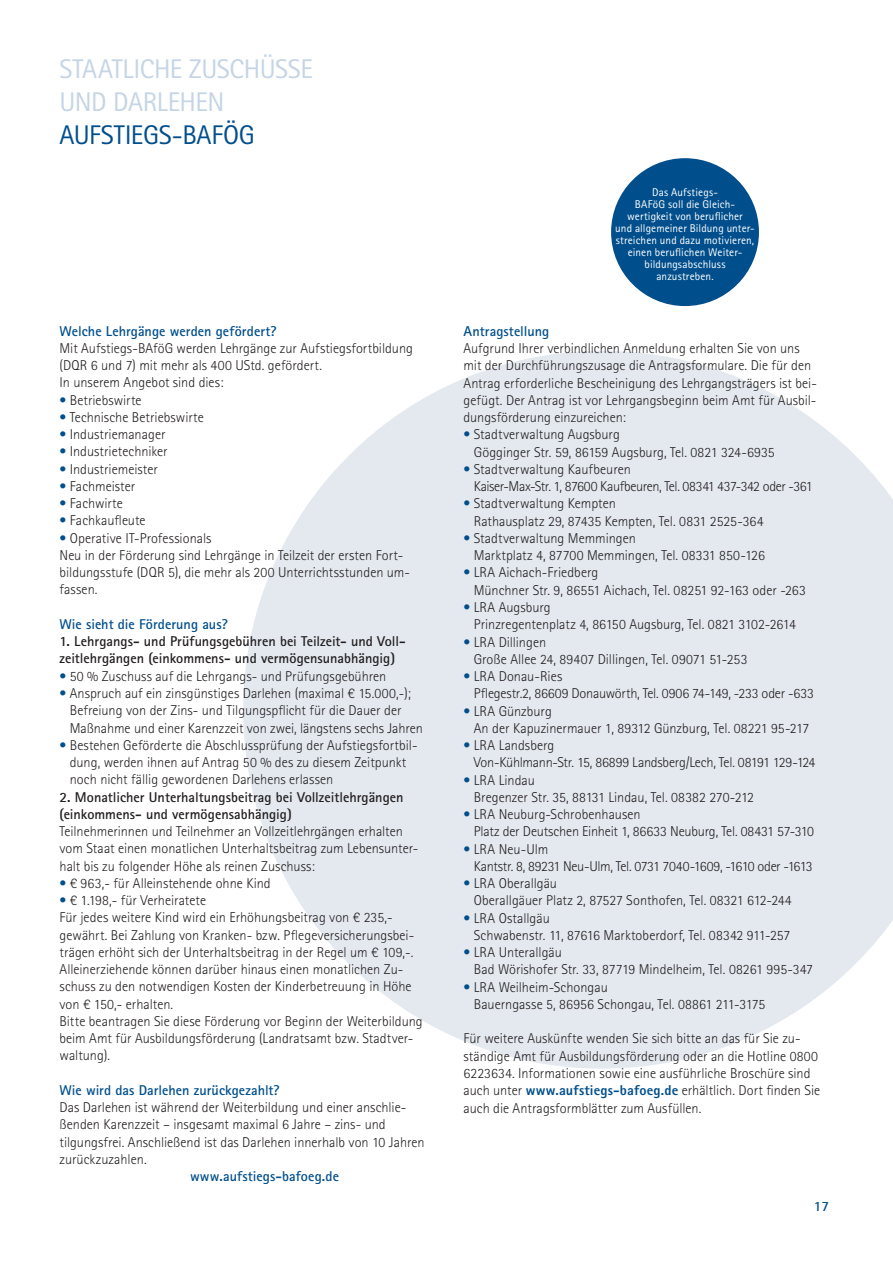
<style>
.page{position:relative;width:893px;height:1263px;background:#fff}
.page>*{position:absolute;margin:0;border:0;box-sizing:border-box;transform-origin:0 0}
.t1{font:27px/33px "Rotis Sans Serif Pro";letter-spacing:-.02em;color:#c5d5e5}
.t2{font:27px "Rotis Sans Serif Pro";letter-spacing:-.01em;color:#004f8c}
.t3{font:300 14.25px/17.2px "Rotis Sans Serif Pro";color:#231f20}
.t4{font:700 14.25px/17.2px "Rotis Sans Serif Pro";color:#231f20}
.t5{font:700 14.25px "Rotis Sans Serif Pro";color:#004f8c}
.t6{font:300 14.25px/17.2px "Rotis Sans Serif Pro";letter-spacing:-.025em;color:#231f20}
.t7{font:11.25px/12px "Rotis Sans Serif Pro";letter-spacing:.01em;color:#fff;text-align:center}
.s1{color:#004f8c}
.s2{font-weight:800;color:#004f8c}
</style>
<div class="page">
<svg style="left:243px;top:351px;width:650px;height:718px;fill:#e4e9f0"></svg>
<div style="left:611px;top:158px;width:148px;height:148px;background:#004f8c;border-radius:50%"></div>
<h1 class="t1" style="left:60px;top:53px;width:255px">STAATLICHE ZUSCHÜSSE<br>UND DARLEHEN</h1>
<h1 class="t2" style="left:60px;top:119px;width:197px">AUFSTIEGS-BAFÖG</h1>
<p class="t5" style="left:60px;top:322px;width:218px">Welche Lehrgänge werden gefördert?</p>
<p class="t3" style="left:60px;top:340px;width:355px">Mit Aufstiegs-BAföG werden Lehrgänge zur Aufstiegsfortbildung (DQR 6 und 7) mit mehr als 400 UStd. gefördert.<br>In unserem Angebot sind dies:</p>
<p class="t3" style="left:60px;top:391px;width:84px"><span class="s1">•</span> Betriebswirte</p>
<p class="t3" style="left:60px;top:409px;width:146px"><span class="s1">•</span> Technische Betriebswirte</p>
<p class="t3" style="left:60px;top:426px;width:107px"><span class="s1">•</span> Industriemanager</p>
<p class="t3" style="left:60px;top:443px;width:110px"><span class="s1">•</span> Industrietechniker</p>
<p class="t3" style="left:60px;top:460px;width:100px"><span class="s1">•</span> Industriemeister</p>
<p class="t3" style="left:60px;top:478px;width:77px"><span class="s1">•</span> Fachmeister</p>
<p class="t3" style="left:60px;top:495px;width:65px"><span class="s1">•</span> Fachwirte</p>
<p class="t3" style="left:60px;top:512px;width:88px"><span class="s1">•</span> Fachkaufleute</p>
<p class="t3" style="left:60px;top:529px;width:352px"><span class="s1">•</span> Operative IT-Professionals<br>Neu in der Förderung sind Lehrgänge in Teilzeit der ersten Fort&shy;bildungsstufe (DQR 5), die mehr als 200 Unterrichtsstunden um&shy;fassen.</p>
<p class="t5" style="left:60px;top:615px;width:170px">Wie sieht die Förderung aus?</p>
<p class="t4" style="left:60px;top:633px;width:348px">1. Lehrgangs- und Prüfungsgebühren bei Teilzeit- und Voll&shy;zeitlehrgängen (einkommens- und vermögensunabhängig)</p>
<p class="t3" style="left:60px;top:667px;width:328px"><span class="s1">•</span> 50 % Zuschuss auf die Lehrgangs- und Prüfungsgebühren</p>
<p class="t3" style="left:70px;top:685px;width:355px;text-indent:-10px"><span class="s1">•</span> Anspruch auf ein zinsgünstiges Darlehen (maximal € 15.000,-);<br>Befreiung von der Zins- und Tilgungspflicht für die Dauer der<br>Maßnahme und einer Karenzzeit von zwei, längstens sechs Jahren</p>
<p class="t3" style="left:70px;top:736px;width:349px;text-indent:-10px"><span class="s1">•</span> Bestehen Geförderte die Abschlussprüfung der Aufstiegsfortbil&shy;dung, werden ihnen auf Antrag 50 % des zu diesem Zeitpunkt noch nicht fällig gewordenen Darlehens erlassen</p>
<p class="t4" style="left:60px;top:788px;width:346px">2. Monatlicher Unterhaltungsbeitrag bei Vollzeitlehrgängen (einkommens- und vermögensabhängig)</p>
<p class="t3" style="left:60px;top:823px;width:360px">Teilnehmerinnen und Teilnehmer an Vollzeitlehrgängen erhalten vom Staat einen monatlichen Unterhaltsbeitrag zum Lebensunter&shy;halt bis zu folgender Höhe als reinen Zuschuss:</p>
<p class="t3" style="left:60px;top:875px;width:213px"><span class="s1">•</span> € 963,- für Alleinstehende ohne Kind</p>
<p class="t3" style="left:60px;top:892px;width:365px"><span class="s1">•</span> € 1.198,- für Verheiratete<br>Für jedes weitere Kind wird ein Erhöhungsbeitrag von € 235,- gewährt. Bei Zahlung von Kranken- bzw. Pflegeversicherungsbei&shy;trägen erhöht sich der Unterhaltsbeitrag in der Regel um € 109,-.<br>Alleinerziehende können darüber hinaus einen monatlichen Zu&shy;schuss zu den notwendigen Kosten der Kinderbetreuung in Höhe von € 150,- erhalten.<br>Bitte beantragen Sie diese Förderung vor Beginn der Weiterbildung beim Amt für Ausbildungsförderung (Landratsamt bzw. Stadtver&shy;waltung).</p>
<p class="t5" style="left:60px;top:1081px;width:222px">Wie wird das Darlehen zurückgezahlt?</p>
<p class="t3" style="left:60px;top:1099px;width:367px">Das Darlehen ist während der Weiterbildung und einer anschlie&shy;ßenden Karenzzeit – insgesamt maximal 6 Jahre – zins- und tilgungsfrei. Anschließend ist das Darlehen innerhalb von 10 Jahren zurückzuzahlen.</p>
<p class="t5" style="left:190px;top:1167px;width:151px">www.aufstiegs-bafoeg.de</p>
<p class="t7" style="left:615px;top:186px;width:141px">Das Aufstiegs-<br>BAFöG soll die Gleich&shy;wertigkeit von beruflicher<br>und allgemeiner Bildung unter&shy;streichen und dazu motivieren, einen beruflichen Weiter&shy;bildungsabschluss anzustreben.</p>
<p class="t5" style="left:463px;top:322px;width:87px">Antragstellung</p>
<p class="t3" style="left:463px;top:340px;width:355px">Aufgrund Ihrer verbindlichen Anmeldung erhalten Sie von uns mit der Durchführungszusage die Antragsformulare. Die für den Antrag erforderliche Bescheinigung des Lehrgangsträgers ist bei&shy;gefügt. Der Antrag ist vor Lehrgangsbeginn beim Amt für Ausbil&shy;dungsförderung einzureichen:</p>
<p class="t3" style="left:474px;top:426px;width:303px;text-indent:-10px"><span class="s1">•</span> Stadtverwaltung Augsburg<br>Gögginger Str. 59, 86159 Augsburg, Tel. 0821 324-6935</p>
<p class="t3" style="left:474px;top:461px;width:340px;text-indent:-10px"><span class="s1">•</span> Stadtverwaltung Kaufbeuren<br>Kaiser-Max-Str. 1, 87600 Kaufbeuren, Tel. 08341 437-342 oder -361</p>
<p class="t3" style="left:474px;top:495px;width:291px;text-indent:-10px"><span class="s1">•</span> Stadtverwaltung Kempten<br>Rathausplatz 29, 87435 Kempten, Tel. 0831 2525-364</p>
<p class="t3" style="left:474px;top:530px;width:293px;text-indent:-10px"><span class="s1">•</span> Stadtverwaltung Memmingen<br>Marktplatz 4, 87700 Memmingen, Tel. 08331 850-126</p>
<p class="t3" style="left:474px;top:564px;width:334px;text-indent:-10px"><span class="s1">•</span> LRA Aichach-Friedberg<br>Münchner Str. 9, 86551 Aichach, Tel. 08251 92-163 oder -263</p>
<p class="t3" style="left:474px;top:599px;width:324px;text-indent:-10px"><span class="s1">•</span> LRA Augsburg<br>Prinzregentenplatz 4, 86150 Augsburg, Tel. 0821 3102-2614</p>
<p class="t3" style="left:474px;top:633px;width:275px;text-indent:-10px"><span class="s1">•</span> LRA Dillingen<br>Große Allee 24, 89407 Dillingen, Tel. 09071 51-253</p>
<p class="t3" style="left:474px;top:668px;width:342px;text-indent:-10px"><span class="s1">•</span> LRA Donau-Ries<br>Pflegestr.2, 86609 Donauwörth, Tel. 0906 74-149, -233 oder -633</p>
<p class="t3" style="left:474px;top:702px;width:337px;text-indent:-10px"><span class="s1">•</span> LRA Günzburg<br>An der Kapuzinermauer 1, 89312 Günzburg, Tel. 08221 95-217</p>
<p class="t3" style="left:474px;top:737px;width:343px;text-indent:-10px"><span class="s1">•</span> LRA Landsberg<br>Von-Kühlmann-Str. 15, 86899 Landsberg/Lech, Tel. 08191 129-124</p>
<p class="t3" style="left:474px;top:771px;width:282px;text-indent:-10px"><span class="s1">•</span> LRA Lindau<br>Bregenzer Str. 35, 88131 Lindau, Tel. 08382 270-212</p>
<p class="t3" style="left:474px;top:806px;width:342px;text-indent:-10px"><span class="s1">•</span> LRA Neuburg-Schrobenhausen<br>Platz der Deutschen Einheit 1, 86633 Neuburg, Tel. 08431 57-310</p>
<p class="t6" style="left:474px;top:840px;width:340px;text-indent:-10px"><span class="s1">•</span> LRA Neu-Ulm<br>Kantstr. 8, 89231 Neu-Ulm, Tel. 0731 7040-1609, -1610 oder -1613</p>
<p class="t3" style="left:474px;top:875px;width:319px;text-indent:-10px"><span class="s1">•</span> LRA Oberallgäu<br>Oberallgäuer Platz 2, 87527 Sonthofen, Tel. 08321 612-244</p>
<p class="t3" style="left:474px;top:909px;width:318px;text-indent:-10px"><span class="s1">•</span> LRA Ostallgäu<br>Schwabenstr. 11, 87616 Marktoberdorf, Tel. 08342 911-257</p>
<p class="t3" style="left:474px;top:944px;width:341px;text-indent:-10px"><span class="s1">•</span> LRA Unterallgäu<br>Bad Wörishofer Str. 33, 87719 Mindelheim, Tel. 08261 995-347</p>
<p class="t3" style="left:474px;top:978px;width:293px;text-indent:-10px"><span class="s1">•</span> LRA Weilheim-Schongau<br>Bauerngasse 5, 86956 Schongau, Tel. 08861 211-3175</p>
<p class="t3" style="left:463px;top:1030px;width:358px">Für weitere Auskünfte wenden Sie sich bitte an das für Sie zu&shy;ständige Amt für Ausbildungsförderung oder an die Hotline 0800<br>6223634. Informationen sowie eine ausführliche Broschüre sind auch unter <span class="s2">www.aufstiegs-bafoeg.de</span> erhältlich. Dort finden Sie auch die Antragsformblätter zum Ausfüllen.</p>
<p class="t5" style="left:814px;top:1197px;width:17px">17</p>
</div>
